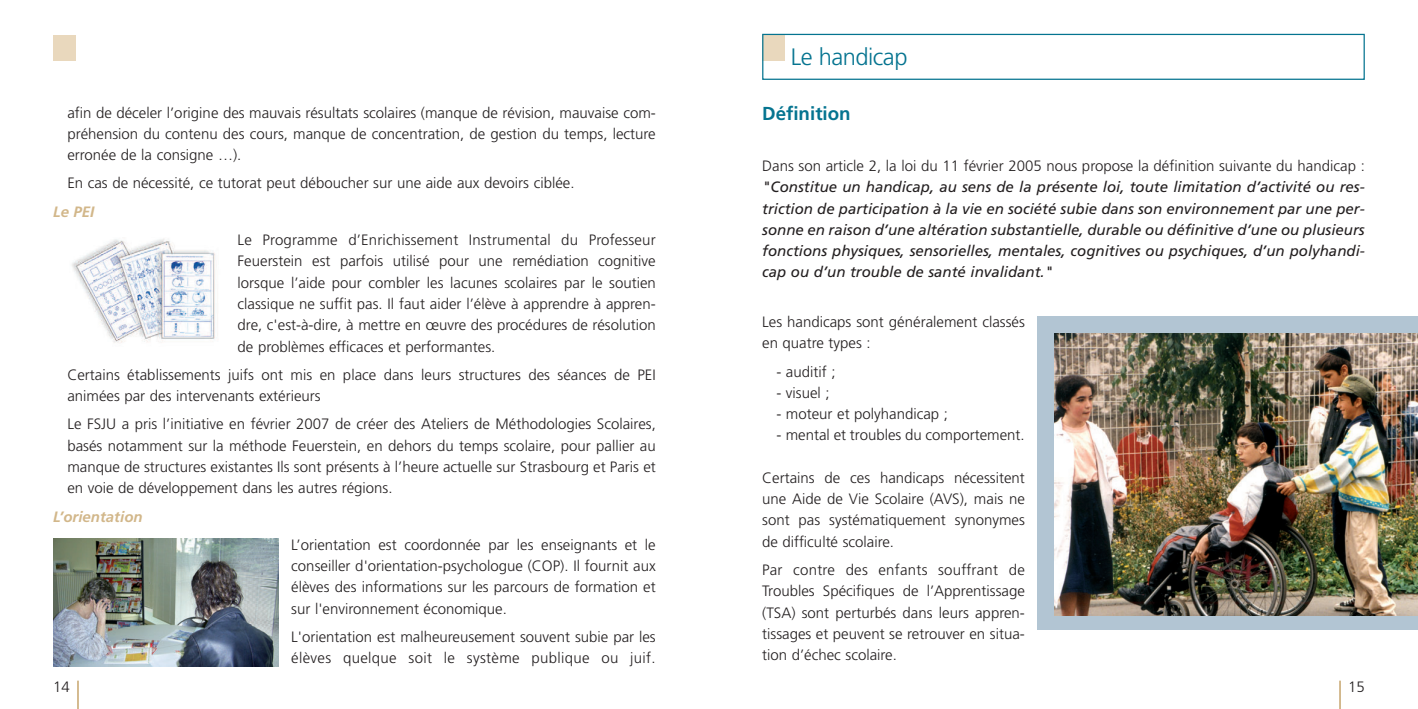
<style>
.page{position:relative;width:1418px;height:709px;background:#fff}
.page>*{position:absolute;margin:0;border:0;box-sizing:border-box;transform-origin:0 0}
.t1{font:300 23.75px "Frutiger";letter-spacing:-.02em;color:#057490}
.t2{font:700 18.75px "Frutiger";color:#057490}
.t3{font:300 15px/21.2px "Frutiger";color:#231f20;text-align:justify}
.t4{font:italic 15px/21.2px "Frutiger";color:#231f20;text-align:justify}
.t5{font:italic 700 15px "Frutiger";color:#d2b78a}
</style>
<div class="page">
<div style="left:1037px;top:316px;width:380px;height:313px;background:#b2c5d3"></div>
<div style="left:53px;top:35px;width:23px;height:26px;background:#e9d8bd"></div>
<div style="left:762px;top:35px;width:22px;height:26px;background:#e9d8bd"></div>
<div style="left:762px;top:34px;width:602px;height:46px;border:1px solid #057490"></div>
<hr style="left:1338px;top:680px;width:2px;height:29px;background:#d2b78a">
<hr style="left:77px;top:680px;width:2px;height:29px;background:#d2b78a">
<img style="left:53px;top:538px;width:226px;height:128px">
<img style="left:72px;top:238px;width:143px;height:105px">
<img style="left:1054px;top:333px;width:363px;height:282px">
<p class="t3" style="left:67px;top:103px;width:590px">afin de déceler l’origine des mauvais résultats scolaires (manque de révision, mauvaise com&shy;préhension du contenu des cours, manque de concentration, de gestion du temps, lecture erronée de la consigne …).</p>
<p class="t3" style="left:67px;top:174px;width:508px">En cas de nécessité, ce tutorat peut déboucher sur une aide aux devoirs ciblée.</p>
<p class="t5" style="left:53px;top:205px;width:43px">Le PEI</p>
<p class="t3" style="left:238px;top:230px;width:420px">Le Programme d’Enrichissement Instrumental du Professeur Feuerstein est parfois utilisé pour une remédiation cognitive lorsque l’aide pour combler les lacunes scolaires par le soutien classique ne suffit pas. Il faut aider l’élève à apprendre à appren&shy;dre, c'est-à-dire, à mettre en œuvre des procédures de résolution de problèmes efficaces et performantes.</p>
<p class="t3" style="left:67px;top:365px;width:590px">Certains établissements juifs ont mis en place dans leurs structures des séances de PEI animées par des intervenants extérieurs</p>
<p class="t3" style="left:67px;top:415px;width:590px">Le FSJU a pris l’initiative en février 2007 de créer des Ateliers de Méthodologies Scolaires, basés notamment sur la méthode Feuerstein, en dehors du temps scolaire, pour pallier au manque de structures existantes Ils sont présents à l’heure actuelle sur Strasbourg et Paris et en voie de développement dans les autres régions.</p>
<p class="t5" style="left:53px;top:510px;width:91px">L’orientation</p>
<p class="t3" style="left:291px;top:535px;width:366px">L’orientation est coordonnée par les enseignants et le conseiller d'orientation-psychologue (COP). Il fournit aux élèves des informations sur les parcours de formation et sur l'environnement économique.</p>
<p class="t3" style="left:291px;top:627px;width:366px">L'orientation est malheureusement souvent subie par les élèves quelque soit le système publique ou juif.</p>
<h1 class="t1" style="left:790px;top:47px;width:118px">Le handicap</h1>
<p class="t2" style="left:762px;top:106px;width:90px">Définition</p>
<p class="t3" style="left:762px;top:156px;width:604px">Dans son article 2, la loi du 11 février 2005 nous propose la définition suivante du handicap :</p>
<p class="t4" style="left:762px;top:178px;width:604px">"Constitue un handicap, au sens de la présente loi, toute limitation d’activité ou res&shy;triction de participation à la vie en société subie dans son environnement par une per&shy;sonne en raison d’une altération substantielle, durable ou définitive d’une ou plusieurs fonctions physiques, sensorielles, mentales, cognitives ou psychiques, d’un polyhandi&shy;cap ou d’un trouble de santé invalidant."</p>
<p class="t3" style="left:762px;top:312px;width:264px">Les handicaps sont généralement classés en quatre types :</p>
<p class="t3" style="left:776px;top:362px;width:61px">- auditif ;</p>
<p class="t3" style="left:776px;top:383px;width:55px">- visuel ;</p>
<p class="t3" style="left:776px;top:404px;width:173px">- moteur et polyhandicap ;</p>
<p class="t3" style="left:776px;top:426px;width:250px">- mental et troubles du comportement.</p>
<p class="t3" style="left:762px;top:468px;width:264px">Certains de ces handicaps nécessitent une Aide de Vie Scolaire (AVS), mais ne sont pas systématiquement synonymes de difficulté scolaire.</p>
<p class="t3" style="left:762px;top:560px;width:264px">Par contre des enfants souffrant de Troubles Spécifiques de l’Apprentissage (TSA) sont perturbés dans leurs appren&shy;tissages et peuvent se retrouver en situa&shy;tion d’échec scolaire.</p>
<p class="t3" style="left:53px;top:677px;width:18px">14</p>
<p class="t3" style="left:1347px;top:677px;width:18px">15</p>
</div>
